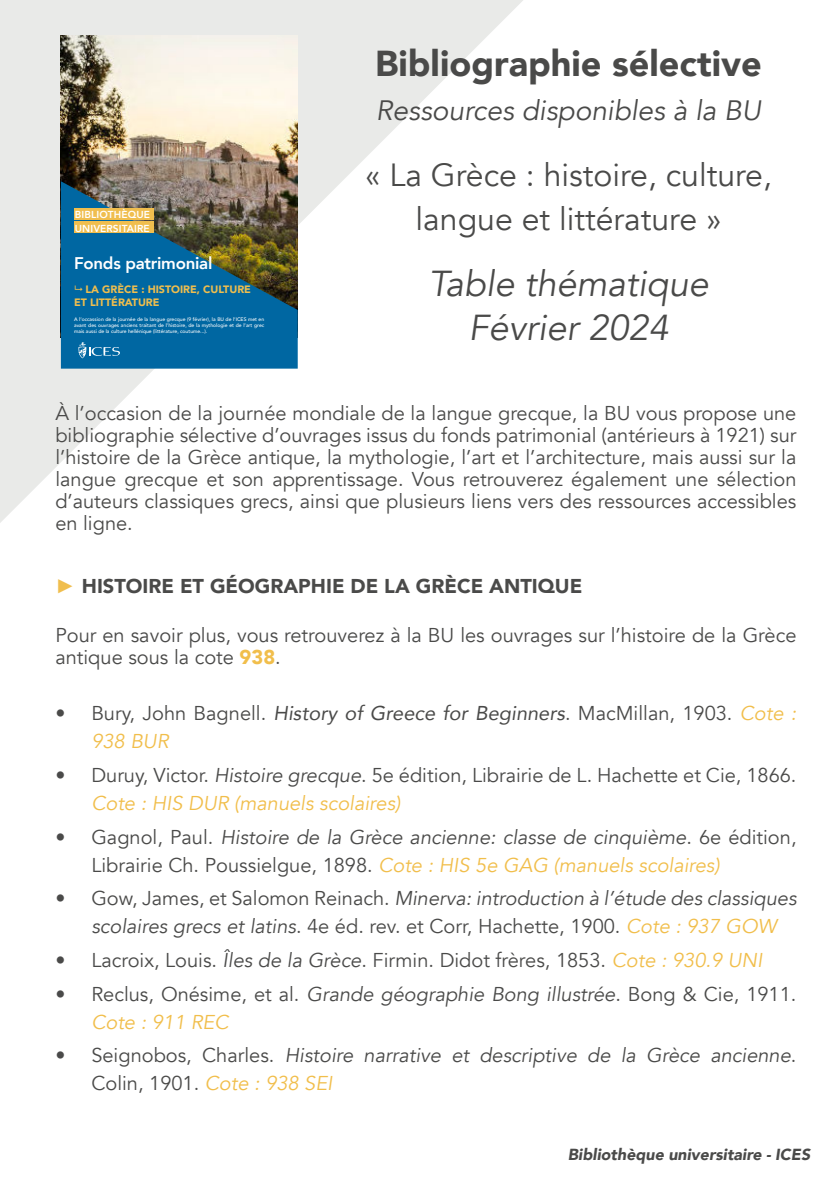
<style>
.page{position:relative;width:840px;height:1191px;background:#fff}
.page>*{position:absolute;margin:0;border:0;box-sizing:border-box;transform-origin:0 0}
.t1{font:italic 36px/44px "Avenir";color:#4a4a49;text-align:center}
.t2{font:900 36px "Avenir";color:#4a4a49}
.t3{font:32px/44px "Avenir";color:#4a4a49;text-align:center}
.t4{font:italic 28px "Avenir";color:#4a4a49}
.t5{font:20px/22px "Avenir";color:#4a4a49}
.t6{font:italic 20px/28px "Avenir";color:#4a4a49}
.t7{font:900 20px "Avenir";color:#4a4a49}
.t8{font:800 16.8px "Avenir";letter-spacing:-.015em;color:#fff}
.t9{font:italic 900 16px "Avenir";color:#4a4a49}
.t10{font:900 10.6px/12.8px "Avenir";color:#f0be4e}
.t11{font:800 10.2px "Avenir";letter-spacing:.01em;color:#fff}
.t12{font:500 5px/6px "Avenir";color:#fff;text-align:justify}
.s1{font-family:"Arial";color:#f0be4e}
.s2{font-weight:900;color:#f1be4b}
.s3{font-style:italic}
.s4{font-style:italic;color:#f1be4b}
.s5{font-style:normal}
.s6{color:#f1be4b}
</style>
<div class="page">
<svg style="left:0;top:0;width:523px;height:523px"></svg>
<img style="left:61px;top:35px;width:236px;height:146px">
<img style="left:61px;top:181px;width:236px;height:188px">
<div style="left:74px;top:208px;width:79px;height:11px;background:#f0be4e"></div>
<div style="left:74px;top:222px;width:79px;height:11px;background:#f0be4e"></div>
<svg style="left:78px;top:342px;width:42px;height:16px"></svg>
<svg style="left:75px;top:286px;width:7px;height:5px"></svg>
<p class="t11" style="left:75px;top:208px;width:77px">BIBLIOTHÈQUE</p>
<p class="t11" style="left:75px;top:222px;width:76px">UNIVERSITAIRE</p>
<p class="t8" style="left:74px;top:254px;width:140px">Fonds patrimonial</p>
<p class="t10" style="left:74px;top:283px;width:178px;text-indent:11px">LA GRÈCE : HISTOIRE, CULTURE<br>ET LITTÉRATURE</p>
<p class="t12" style="left:74px;top:317px;width:191px">A l’occassion de la journée de la langue grecque (9 février), la BU de l’ICES met en avant des ouvrages anciens traitant de l’histoire, de la mythologie et de l’art grec mais aussi de la culture hellénique (littérature, coutume...).</p>
<h1 class="t2" style="left:375px;top:44px;width:388px">Bibliographie sélective</h1>
<h3 class="t4" style="left:375px;top:99px;width:386px">Ressources disponibles à la BU</h3>
<h2 class="t3" style="left:365px;top:156px;width:408px">« La Grèce : histoire, culture, langue et littérature »</h2>
<h1 class="t1" style="left:428px;top:266px;width:281px">Table thématique<br>Février 2024</h1>
<p class="t5" style="left:55px;top:404px;width:742px;text-align:justify">À l’occasion de la journée mondiale de la langue grecque, la BU vous propose une bibliographie sélective d’ouvrages issus du fonds patrimonial (antérieurs à 1921) sur l’histoire de la Grèce antique, la mythologie, l’art et l’architecture, mais aussi sur la langue grecque et son apprentissage. Vous retrouverez également une sélection d’auteurs classiques grecs, ainsi que plusieurs liens vers des ressources accessibles en ligne.</p>
<p class="t7" style="left:55px;top:574px;width:528px"><span class="s1">►</span> HISTOIRE ET GÉOGRAPHIE DE LA GRÈCE ANTIQUE</p>
<p class="t5" style="left:55px;top:626px;width:742px">Pour en savoir plus, vous retrouverez à la BU les ouvrages sur l’histoire de la Grèce antique sous la cote <span class="s2">938</span>.</p>
<p class="t5" style="left:91px;top:701px;width:706px;line-height:28px;text-indent:-36px">• Bury, John Bagnell. <span class="s3">History of Greece for Beginners</span>. MacMillan, 1903. <span class="s4">Cote :<br>938 BUR</span></p>
<p class="t5" style="left:91px;top:763px;width:706px;line-height:28px;text-indent:-36px">• Duruy, Victor. <span class="s3">Histoire grecque</span>. 5e édition, Librairie de L. Hachette et Cie, 1866.<br><span class="s4">Cote : HIS DUR (manuels scolaires)</span></p>
<p class="t5" style="left:91px;top:825px;width:706px;line-height:28px;text-indent:-36px">• Gagnol, Paul. <span class="s3">Histoire de la Grèce ancienne: classe de cinquième</span>. 6e édition,<br>Librairie Ch. Poussielgue, 1898. <span class="s4">Cote : HIS 5e GAG (manuels scolaires)</span></p>
<p class="t6" style="left:91px;top:886px;width:706px;text-indent:-36px"><span class="s5">• Gow, James, et Salomon Reinach.</span> Minerva: introduction à l’étude des classiques scolaires grecs et latins<span class="s5">. 4e éd. rev. et Corr, Hachette, 1900.</span> <span class="s6">Cote : 937 GOW</span></p>
<p class="t5" style="left:55px;top:951px;width:708px">• Lacroix, Louis. <span class="s3">Îles de la Grèce</span>. Firmin. Didot frères, 1853. <span class="s4">Cote : 930.9 UNI</span></p>
<p class="t5" style="left:91px;top:982px;width:706px;line-height:28px;text-indent:-36px">• Reclus, Onésime, et al. <span class="s3">Grande géographie Bong illustrée</span>. Bong &amp; Cie, 1911.<br><span class="s4">Cote : 911 REC</span></p>
<p class="t6" style="left:91px;top:1043px;width:706px;text-indent:-36px"><span class="s5">• Seignobos, Charles.</span> Histoire narrative et descriptive de la Grèce ancienne<span class="s5">.<br>Colin, 1901.</span> <span class="s6">Cote : 938 SEI</span></p>
<p class="t9" style="left:567px;top:1147px;width:244px">Bibliothèque universitaire - ICES</p>
</div>
